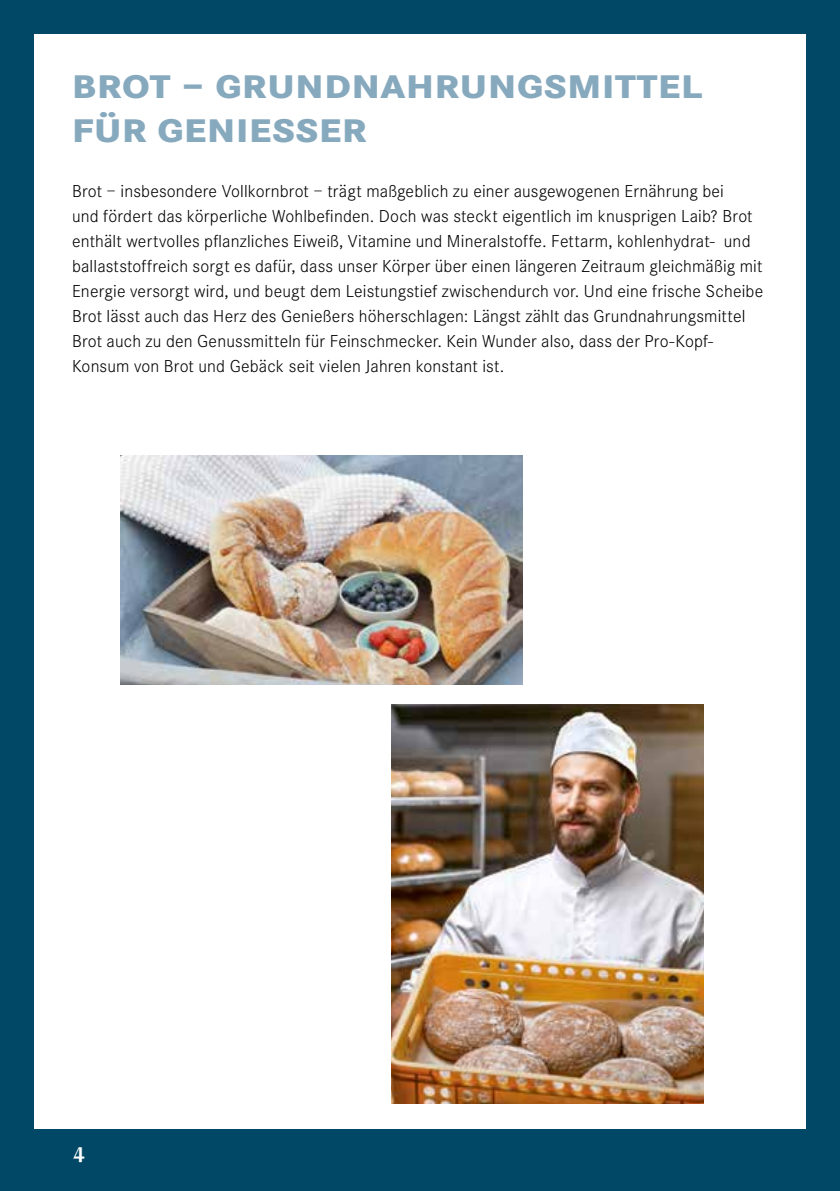
<style>
.page{position:relative;width:840px;height:1191px;background:#fff}
.page>*{position:absolute;margin:0;border:0;box-sizing:border-box;transform-origin:0 0}
.t1{font:800 34px/44px "Corporate S";letter-spacing:.02em;color:#87a9be;scale:1.1 1}
.t2{font:700 22px "Corporate A";color:#fff}
.t3{font:300 18px/25px "Corporate S";letter-spacing:.01em;color:#000}
</style>
<div class="page">
<div style="left:0;top:0;width:839px;height:1191px;background:#004865"></div>
<div style="left:34px;top:34px;width:771px;height:1094px;background:#fff"></div>
<img style="left:391px;top:705px;width:312px;height:398px">
<img style="left:120px;top:455px;width:402px;height:229px">
<h1 class="t1" style="left:72px;top:65px;width:574px">BROT – GRUNDNAHRUNGSMITTEL<br>FÜR GENIESSER</h1>
<p class="t3" style="left:72px;top:179px;width:692px">Brot – insbesondere Vollkornbrot – trägt maßgeblich zu einer ausgewogenen Ernährung bei<br>und fördert das körperliche Wohlbefinden. Doch was steckt eigentlich im knusprigen Laib? Brot enthält wertvolles pflanzliches Eiweiß, Vitamine und Mineralstoffe. Fettarm, kohlenhydrat- und ballaststoffreich sorgt es dafür, dass unser Körper über einen längeren Zeitraum gleichmäßig mit Energie versorgt wird, und beugt dem Leistungstief zwischendurch vor. Und eine frische Scheibe Brot lässt auch das Herz des Genießers höherschlagen: Längst zählt das Grundnahrungsmittel Brot auch zu den Genussmitteln für Feinschmecker. Kein Wunder also, dass der Pro-Kopf-Konsum von Brot und Gebäck seit vielen Jahren konstant ist.</p>
<p class="t2" style="left:73px;top:1142px;width:13px">4</p>
</div>
